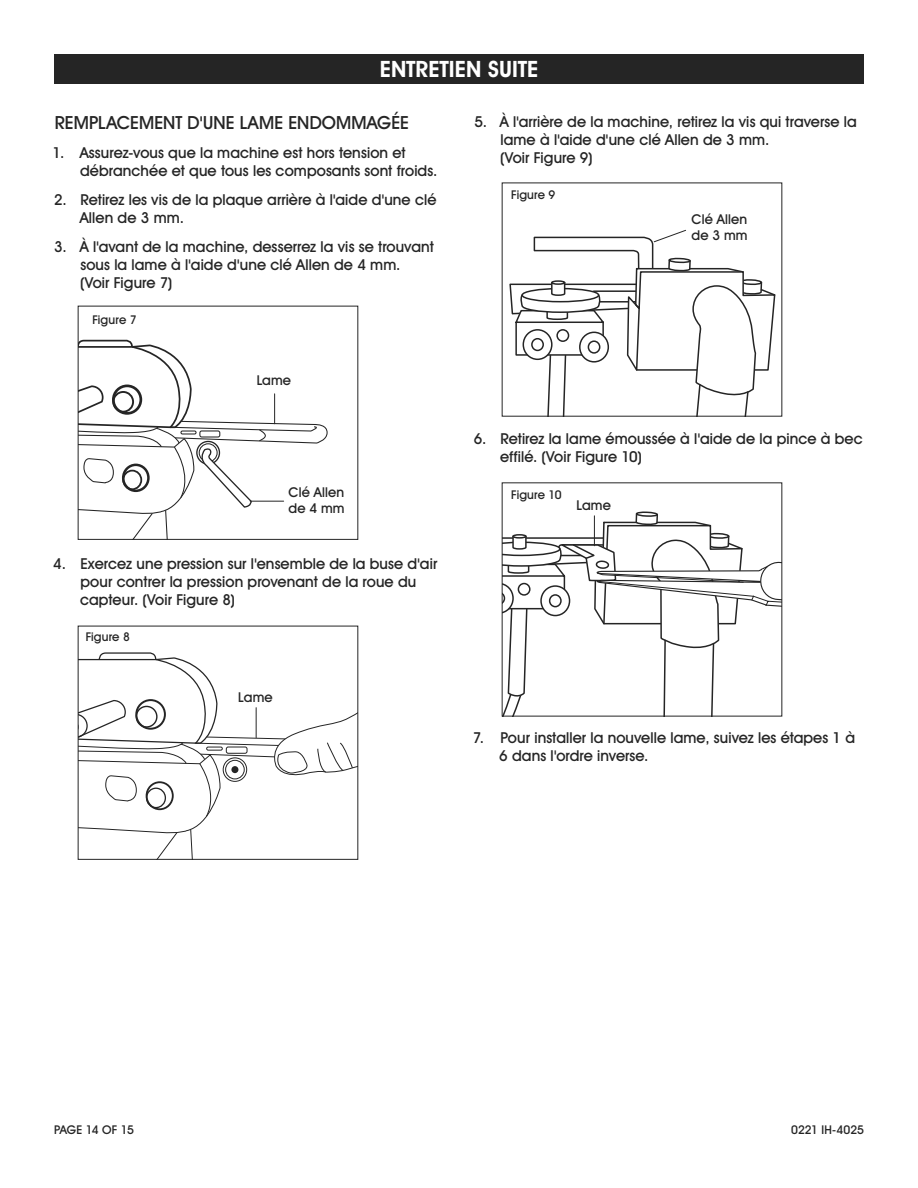
<style>
.page{position:relative;width:918px;height:1188px;background:#fff}
.page>*{position:absolute;margin:0;border:0;box-sizing:border-box;transform-origin:0 0}
.t1{font:700 22.5px "Uline Two Knine";color:#fff}
.t2{font:18px "Uline Two Knine";letter-spacing:.005em;color:#252525}
.t3{font:15px/18px "Uline Two Knine";letter-spacing:.005em;color:#252525}
.t4{font:13.5px/16.2px "Uline Two Knine";letter-spacing:.01em;color:#252525}
.t5{font:12px "Uline Two Knine";letter-spacing:.005em;color:#252525}
.t6{font:12px "Uline Two Knine";letter-spacing:-.02em;color:#252525}
.s1{font-weight:700}
</style>
<div class="page">
<div style="left:54px;top:54px;width:810px;height:30px;background:#252525"></div>
<svg style="left:504px;top:511px;width:276px;height:203px"></svg>
<svg style="left:509px;top:229px;width:268px;height:187px"></svg>
<hr style="left:594px;top:516px;width:1px;height:30px;background:#252525">
<svg style="left:80px;top:652px;width:276px;height:206px"></svg>
<div style="left:78px;top:626px;width:280px;height:234px;border:1px solid #252525"></div>
<hr style="left:256px;top:708px;width:1px;height:30px;background:#252525">
<svg style="left:80px;top:339px;width:248px;height:199px"></svg>
<div style="left:78px;top:306px;width:280px;height:234px;border:1px solid #252525"></div>
<hr style="left:250px;top:501px;width:34px;height:1px;background:#252525">
<hr style="left:274px;top:394px;width:1px;height:30px;background:#252525">
<h1 class="t1" style="left:380px;top:56px;width:160px">ENTRETIEN SUITE</h1>
<p class="t2" style="left:55px;top:112px;width:356px">REMPLACEMENT D<span class="s1">'</span>UNE LAME ENDOMMAGÉE</p>
<p class="t3" style="left:80px;top:144px;width:359px;text-indent:-27px">1. Assurez-vous que la machine est hors tension et débranchée et que tous les composants sont froids.</p>
<p class="t3" style="left:80px;top:191px;width:358px;text-indent:-26px">2. Retirez les vis de la plaque arrière à l<span class="s1">'</span>aide d<span class="s1">'</span>une clé<br>Allen de 3 mm.</p>
<p class="t3" style="left:80px;top:237px;width:355px;text-indent:-26px">3. À l<span class="s1">'</span>avant de la machine, desserrez la vis se trouvant sous la lame à l<span class="s1">'</span>aide d<span class="s1">'</span>une clé Allen de 4 mm.<br>(Voir Figure 7)</p>
<p class="t5" style="left:92px;top:312px;width:46px">Figure 7</p>
<p class="t4" style="left:257px;top:372px;width:36px">Lame</p>
<p class="t4" style="left:289px;top:484px;width:58px">Clé Allen de 4 mm</p>
<p class="t3" style="left:80px;top:554px;width:359px;text-indent:-27px">4. Exercez une pression sur l<span class="s1">'</span>ensemble de la buse d<span class="s1">'</span>air pour contrer la pression provenant de la roue du capteur. (Voir Figure 8)</p>
<p class="t5" style="left:86px;top:629px;width:46px">Figure 8</p>
<p class="t4" style="left:238px;top:689px;width:36px">Lame</p>
<p class="t3" style="left:500px;top:113px;width:358px;text-indent:-26px">5. À l<span class="s1">'</span>arrière de la machine, retirez la vis qui traverse la lame à l<span class="s1">'</span>aide d<span class="s1">'</span>une clé Allen de 3 mm.<br>(Voir Figure 9)</p>
<p class="t5" style="left:511px;top:187px;width:46px">Figure 9</p>
<p class="t4" style="left:692px;top:211px;width:58px">Clé Allen de 3 mm</p>
<p class="t3" style="left:500px;top:429px;width:364px;text-indent:-26px">6. Retirez la lame émoussée à l<span class="s1">'</span>aide de la pince à bec effilé. (Voir Figure 10)</p>
<p class="t5" style="left:511px;top:487px;width:52px">Figure 10</p>
<p class="t4" style="left:577px;top:497px;width:36px">Lame</p>
<p class="t3" style="left:499px;top:728px;width:357px;text-indent:-26px">7. Pour installer la nouvelle lame, suivez les étapes 1 à<br>6 dans l<span class="s1">'</span>ordre inverse.</p>
<p class="t6" style="left:54px;top:1122px;width:81px">PAGE 14 OF 15</p>
<p class="t5" style="left:791px;top:1122px;width:74px">0221 IH-4025</p>
</div>
